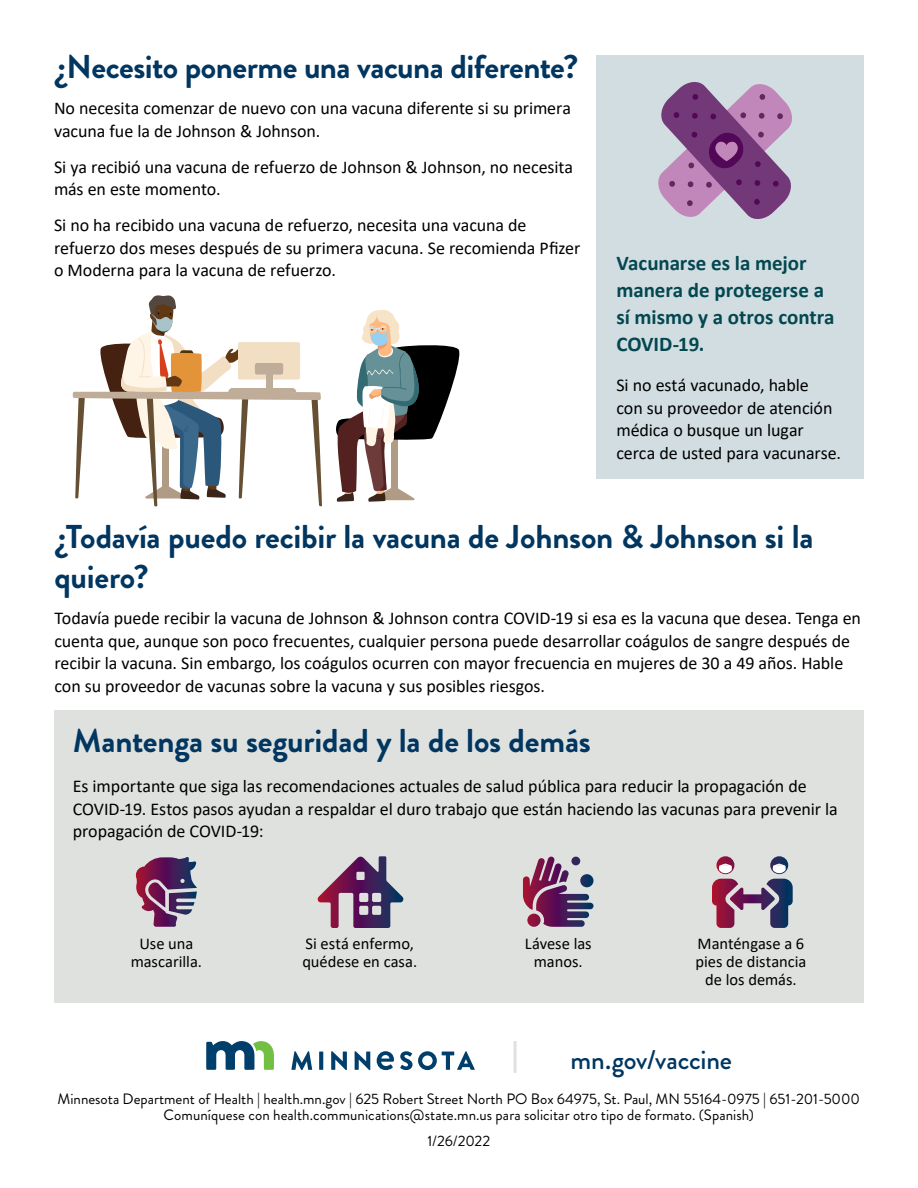
<style>
.page{position:relative;width:918px;height:1188px;background:#fff}
.page>*{position:absolute;margin:0;border:0;box-sizing:border-box;transform-origin:0 0}
.t1{font:700 33px/39.6px "Brandon Grotesque";letter-spacing:-.01em;color:#003660}
.mn_gov_vaccine{font:500 27px "Brandon Grotesque";letter-spacing:-.01em;color:#003660}
.body{font:700 21px/27px "Calibri";color:#034750}
.body-2{font:18px/22.5px "Calibri";letter-spacing:-.005em;color:#000}
.body-2-2{font:16.5px/18px "Calibri";letter-spacing:-.005em;color:#000;text-align:center}
.body_10{font:15px/16.5px "Brandon Grotesque";color:#000;text-align:center}
</style>
<div class="page">
<svg style="left:206px;top:1041px;width:68px;height:29px"></svg>
<svg style="left:291px;top:1051px;width:21px;height:19px"></svg>
<svg style="left:319px;top:1052px;width:4px;height:18px"></svg>
<svg style="left:331px;top:1051px;width:16px;height:19px"></svg>
<svg style="left:355px;top:1051px;width:15px;height:19px"></svg>
<svg style="left:400px;top:1051px;width:74px;height:19px"></svg>
<svg style="left:377px;top:1051px;width:17px;height:19px"></svg>
<hr style="left:514px;top:1041px;width:3px;height:32px;background:#dfe1df">
<div style="left:55px;top:710px;width:809px;height:293px;background:#dfe1df"></div>
<svg style="left:136px;top:857px;width:61px;height:70px"></svg>
<svg style="left:523px;top:857px;width:71px;height:70px"></svg>
<svg style="left:712px;top:856px;width:81px;height:72px"></svg>
<svg style="left:318px;top:856px;width:85px;height:72px"></svg>
<svg style="left:73px;top:295px;width:249px;height:212px"></svg>
<svg style="left:336px;top:310px;width:124px;height:192px"></svg>
<div style="left:596px;top:55px;width:267px;height:424px;background:#d1dde1"></div>
<svg style="left:658px;top:82px;width:134px;height:137px"></svg>
<h3 class="t1" style="left:54px;top:48px;width:526px">¿Necesito ponerme una vacuna diferente?</h3>
<h3 class="body-2" style="left:54px;top:97px;width:519px">No necesita comenzar de nuevo con una vacuna diferente si su primera vacuna fue la de Johnson &amp; Johnson.</h3>
<p class="body-2" style="left:54px;top:155px;width:521px">Si ya recibió una vacuna de refuerzo de Johnson &amp; Johnson, no necesita más en este momento.</p>
<p class="body-2" style="left:54px;top:214px;width:528px">Si no ha recibido una vacuna de refuerzo, necesita una vacuna de refuerzo dos meses después de su primera vacuna. Se recomienda Pfizer o Moderna para la vacuna de refuerzo.</p>
<p class="body" style="left:616px;top:249px;width:220px">Vacunarse es la mejor manera de protegerse a sí mismo y a otros contra<br>COVID-19.</p>
<p class="body-2" style="left:616px;top:374px;width:226px">Si no está vacunado, hable<br>con su proveedor de atención médica o busque un lugar cerca de usted para vacunarse.</p>
<h3 class="t1" style="left:54px;top:518px;width:761px">¿Todavía puedo recibir la vacuna de Johnson &amp; Johnson si la quiero?</h3>
<p class="body-2" style="left:54px;top:606px;width:808px">Todavía puede recibir la vacuna de Johnson &amp; Johnson contra COVID-19 si esa es la vacuna que desea. Tenga en cuenta que, aunque son poco frecuentes, cualquier persona puede desarrollar coágulos de sangre después de recibir la vacuna. Sin embargo, los coágulos ocurren con mayor frecuencia en mujeres de 30 a 49 años. Hable con su proveedor de vacunas sobre la vacuna y sus posibles riesgos.</p>
<h3 class="t1" style="left:73px;top:721px;width:520px">Mantenga su seguridad y la de los demás</h3>
<p class="body-2" style="left:73px;top:774px;width:767px">Es importante que siga las recomendaciones actuales de salud pública para reducir la propagación de<br>COVID-19. Estos pasos ayudan a respaldar el duro trabajo que están haciendo las vacunas para prevenir la propagación de COVID-19:</p>
<p class="body-2-2" style="left:131px;top:934px;width:73px">Use una mascarilla.</p>
<p class="body-2-2" style="left:525px;top:934px;width:68px">Lávese las manos.</p>
<p class="body-2-2" style="left:695px;top:934px;width:113px">Manténgase a 6 pies de distancia de los demás.</p>
<p class="body-2-2" style="left:302px;top:934px;width:116px;text-align:left">Si está enfermo, quédese en casa.</p>
<p class="mn_gov_vaccine" style="left:571px;top:1041px;width:163px">mn.gov/vaccine</p>
<p class="body_10" style="left:58px;top:1090px;width:804px">Minnesota Department of Health | health.mn.gov | 625 Robert Street North PO Box 64975, St. Paul, MN 55164-0975 | 651-201-5000<br>Comuníquese con health.communications@state.mn.us para solicitar otro tipo de formato. (Spanish)</p>
<p class="body_10" style="left:427px;top:1132px;width:64px">1/26/2022</p>
</div>
